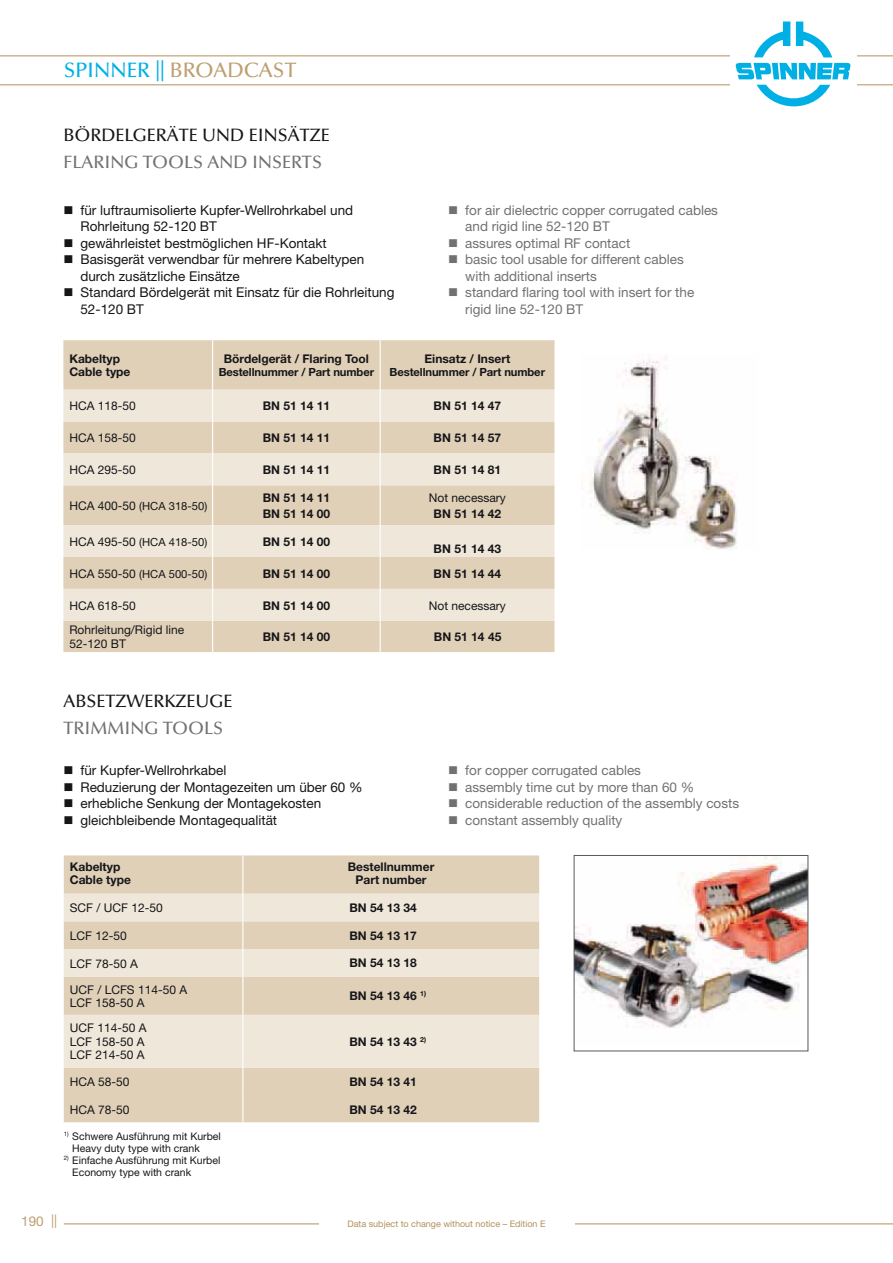
<style>
.page{position:relative;width:893px;height:1263px;background:#fff}
.page>*{position:absolute;margin:0;border:0;box-sizing:border-box;transform-origin:0 0}
.t1{font:500 21px "Optima";color:#00b0e5}
.t2{font:500 18px "Optima";color:#161619}
.t3{font:500 18px "Optima";color:#707173}
.t4{font:13.5px/16.5px "Helvetica Neue LT";color:#161619}
.t5{font:13.5px/16.5px "Helvetica Neue LT";color:#707173}
.t6{font:13.5px "Helvetica Neue LT";color:#bd9f70}
.t7{font:700 12px/13.5px "Helvetica Neue LT";color:#161619}
.t8{font:12px/13.5px "Helvetica Neue LT";color:#161619}
.t9{font:11.25px "Helvetica Neue LT";color:#161619}
.t10{font:700 11.25px "Helvetica Neue LT";letter-spacing:-.01em;color:#161619}
.t11{font:10.5px/12px "Helvetica Neue LT";color:#161619}
.t12{font:9px "Helvetica Neue LT";color:#b3905b}
.s1{color:#bd9f70}
.s2{font-size:12px}
</style>
<div class="page">
<hr style="left:0;top:56px;width:892px;height:1px;background:#b3905b">
<hr style="left:0;top:84px;width:892px;height:1px;background:#b3905b">
<div style="left:730px;top:32px;width:126px;height:87px;background:#fff"></div>
<svg style="left:735px;top:21px;width:115px;height:85px"></svg>
<hr style="left:64px;top:1224px;width:828px;height:1px;background:#b3905b">
<div style="left:319px;top:1210px;width:255px;height:26px;background:#fff"></div>
<img style="left:589px;top:358px;width:149px;height:192px">
<img style="left:576px;top:857px;width:230px;height:171px">
<div style="left:574px;top:855px;width:234px;height:196px;border:1px solid #58595b"></div>
<div style="left:64px;top:855px;width:475px;height:267px;background:#e0d0b8"></div>
<svg style="left:64px;top:894px;width:475px;height:174px;background:#e9decd"></svg>
<hr style="left:242px;top:855px;width:1px;height:39px;background:#fff">
<svg style="left:242px;top:894px;width:1px;height:83px"></svg>
<hr style="left:242px;top:977px;width:1px;height:38px;background:#fff">
<hr style="left:242px;top:1015px;width:1px;height:53px;background:#fff">
<svg style="left:242px;top:1068px;width:1px;height:54px"></svg>
<div style="left:63px;top:340px;width:491px;height:312px;background:#e0d0b8"></div>
<svg style="left:63px;top:390px;width:491px;height:231px;background:#e8dccb"></svg>
<hr style="left:212px;top:340px;width:1px;height:50px;background:#fff">
<hr style="left:379px;top:340px;width:2px;height:50px;background:#fff">
<hr style="left:212px;top:390px;width:1px;height:32px;background:#fff">
<hr style="left:379px;top:390px;width:2px;height:32px;background:#fff">
<hr style="left:212px;top:422px;width:1px;height:31px;background:#fff">
<hr style="left:379px;top:422px;width:2px;height:31px;background:#fff">
<hr style="left:212px;top:453px;width:1px;height:32px;background:#fff">
<hr style="left:379px;top:453px;width:2px;height:32px;background:#fff">
<hr style="left:212px;top:485px;width:1px;height:40px;background:#fff">
<hr style="left:379px;top:485px;width:2px;height:40px;background:#fff">
<hr style="left:212px;top:525px;width:1px;height:32px;background:#fff">
<hr style="left:379px;top:525px;width:2px;height:32px;background:#fff">
<hr style="left:212px;top:557px;width:1px;height:32px;background:#fff">
<hr style="left:379px;top:557px;width:2px;height:32px;background:#fff">
<hr style="left:212px;top:589px;width:1px;height:32px;background:#fff">
<hr style="left:379px;top:589px;width:2px;height:32px;background:#fff">
<hr style="left:212px;top:621px;width:1px;height:31px;background:#fff">
<hr style="left:379px;top:621px;width:2px;height:31px;background:#fff">
<h1 class="t1" style="left:64px;top:61px;width:234px">SPINNER || <span class="s1">BROADCAST</span></h1>
<h2 class="t2" style="left:63px;top:127px;width:268px">BÖRDELGERÄTE UND EINSÄTZE</h2>
<h2 class="t3" style="left:63px;top:154px;width:260px">FLARING TOOLS AND INSERTS</h2>
<p class="t4" style="left:80px;top:203px;width:315px">für luftraumisolierte Kupfer-Wellrohrkabel und Rohrleitung 52-120 BT<br>gewährleistet bestmöglichen HF-Kontakt<br>Basisgerät verwendbar für mehrere Kabeltypen durch zusätzliche Einsätze<br>Standard Bördelgerät mit Einsatz für die Rohrleitung 52-120 BT</p>
<p class="t5" style="left:465px;top:203px;width:254px">for air dielectric copper corrugated cables and rigid line 52-120 BT<br>assures optimal RF contact<br>basic tool usable for different cables<br>with additional inserts<br>standard flaring tool with insert for the rigid line 52-120 BT</p>
<p class="t7" style="left:69px;top:353px;width:63px">Kabeltyp<br>Cable type</p>
<p class="t7" style="left:224px;top:353px;width:147px">Bördelgerät / Flaring Tool</p>
<p class="t10" style="left:219px;top:368px;width:157px">Bestellnummer / Part number</p>
<p class="t7" style="left:424px;top:353px;width:87px">Einsatz / Insert</p>
<p class="t10" style="left:389px;top:368px;width:157px">Bestellnummer / Part number</p>
<p class="t8" style="left:69px;top:400px;width:68px">HCA 118-50</p>
<p class="t7" style="left:263px;top:400px;width:69px">BN 51 14 11</p>
<p class="t7" style="left:433px;top:400px;width:69px">BN 51 14 47</p>
<p class="t8" style="left:69px;top:432px;width:68px">HCA 158-50</p>
<p class="t7" style="left:263px;top:432px;width:69px">BN 51 14 11</p>
<p class="t7" style="left:433px;top:432px;width:69px">BN 51 14 57</p>
<p class="t8" style="left:69px;top:464px;width:68px">HCA 295-50</p>
<p class="t7" style="left:263px;top:464px;width:69px">BN 51 14 11</p>
<p class="t7" style="left:433px;top:464px;width:69px">BN 51 14 81</p>
<p class="t9" style="left:69px;top:502px;width:139px"><span class="s2">HCA 400-50</span> (HCA 318-50)</p>
<p class="t7" style="left:263px;top:490px;width:69px;line-height:16.5px">BN 51 14 11<br>BN 51 14 00</p>
<p class="t8" style="left:429px;top:492px;width:79px">Not necessary</p>
<p class="t7" style="left:433px;top:508px;width:69px">BN 51 14 42</p>
<p class="t9" style="left:69px;top:538px;width:139px"><span class="s2">HCA 495-50</span> (HCA 418-50)</p>
<p class="t7" style="left:263px;top:536px;width:69px">BN 51 14 00</p>
<p class="t7" style="left:433px;top:543px;width:69px">BN 51 14 43</p>
<p class="t9" style="left:69px;top:570px;width:139px"><span class="s2">HCA 550-50</span> (HCA 500-50)</p>
<p class="t7" style="left:263px;top:568px;width:69px">BN 51 14 00</p>
<p class="t7" style="left:433px;top:568px;width:69px">BN 51 14 44</p>
<p class="t8" style="left:69px;top:600px;width:68px">HCA 618-50</p>
<p class="t7" style="left:263px;top:600px;width:69px">BN 51 14 00</p>
<p class="t8" style="left:429px;top:600px;width:79px">Not necessary</p>
<p class="t8" style="left:69px;top:624px;width:116px">Rohrleitung/Rigid line<br>52-120 BT</p>
<p class="t7" style="left:263px;top:631px;width:69px">BN 51 14 00</p>
<p class="t7" style="left:434px;top:631px;width:69px">BN 51 14 45</p>
<h2 class="t2" style="left:63px;top:693px;width:170px">ABSETZWERKZEUGE</h2>
<h2 class="t3" style="left:63px;top:720px;width:161px">TRIMMING TOOLS</h2>
<p class="t4" style="left:80px;top:763px;width:284px">für Kupfer-Wellrohrkabel<br>Reduzierung der Montagezeiten um über 60 % erhebliche Senkung der Montagekosten gleichbleibende Montagequalität</p>
<p class="t7" style="left:70px;top:861px;width:63px">Kabeltyp<br>Cable type</p>
<p class="t7" style="left:348px;top:861px;width:88px;text-align:center">Bestellnummer<br>Part number</p>
<p class="t8" style="left:70px;top:902px;width:94px">SCF / UCF 12-50</p>
<p class="t7" style="left:349px;top:902px;width:69px">BN 54 13 34</p>
<p class="t8" style="left:70px;top:930px;width:58px">LCF 12-50</p>
<p class="t7" style="left:349px;top:930px;width:69px">BN 54 13 17</p>
<p class="t8" style="left:70px;top:957px;width:69px">LCF 78-50 A</p>
<p class="t7" style="left:349px;top:958px;width:69px">BN 54 13 18</p>
<p class="t8" style="left:70px;top:984px;width:119px">UCF / LCFS 114-50 A<br>LCF 158-50 A</p>
<p class="t7" style="left:349px;top:990px;width:78px">BN 54 13 46 <sup>1)</sup></p>
<p class="t8" style="left:70px;top:1022px;width:78px">UCF 114-50 A<br>LCF 158-50 A<br>LCF 214-50 A</p>
<p class="t7" style="left:349px;top:1036px;width:78px">BN 54 13 43 <sup>2)</sup></p>
<p class="t8" style="left:70px;top:1076px;width:61px">HCA 58-50</p>
<p class="t7" style="left:349px;top:1076px;width:69px">BN 54 13 41</p>
<p class="t8" style="left:70px;top:1104px;width:61px">HCA 78-50</p>
<p class="t7" style="left:349px;top:1104px;width:69px">BN 54 13 42</p>
<p class="t11" style="left:72px;top:1131px;width:150px;text-indent:-8px"><sup>1)</sup> Schwere Ausführung mit Kurbel<br>Heavy duty type with crank</p>
<p class="t11" style="left:72px;top:1155px;width:150px;text-indent:-8px"><sup>2)</sup> Einfache Ausführung mit Kurbel<br>Economy type with crank</p>
<p class="t5" style="left:465px;top:763px;width:275px">for copper corrugated cables<br>assembly time cut by more than 60 % considerable reduction of the assembly costs constant assembly quality</p>
<p class="t6" style="left:21px;top:1217px;width:38px">190 ||</p>
<p class="t12" style="left:347px;top:1220px;width:199px">Data subject to change without notice – Edition E</p>
</div>
